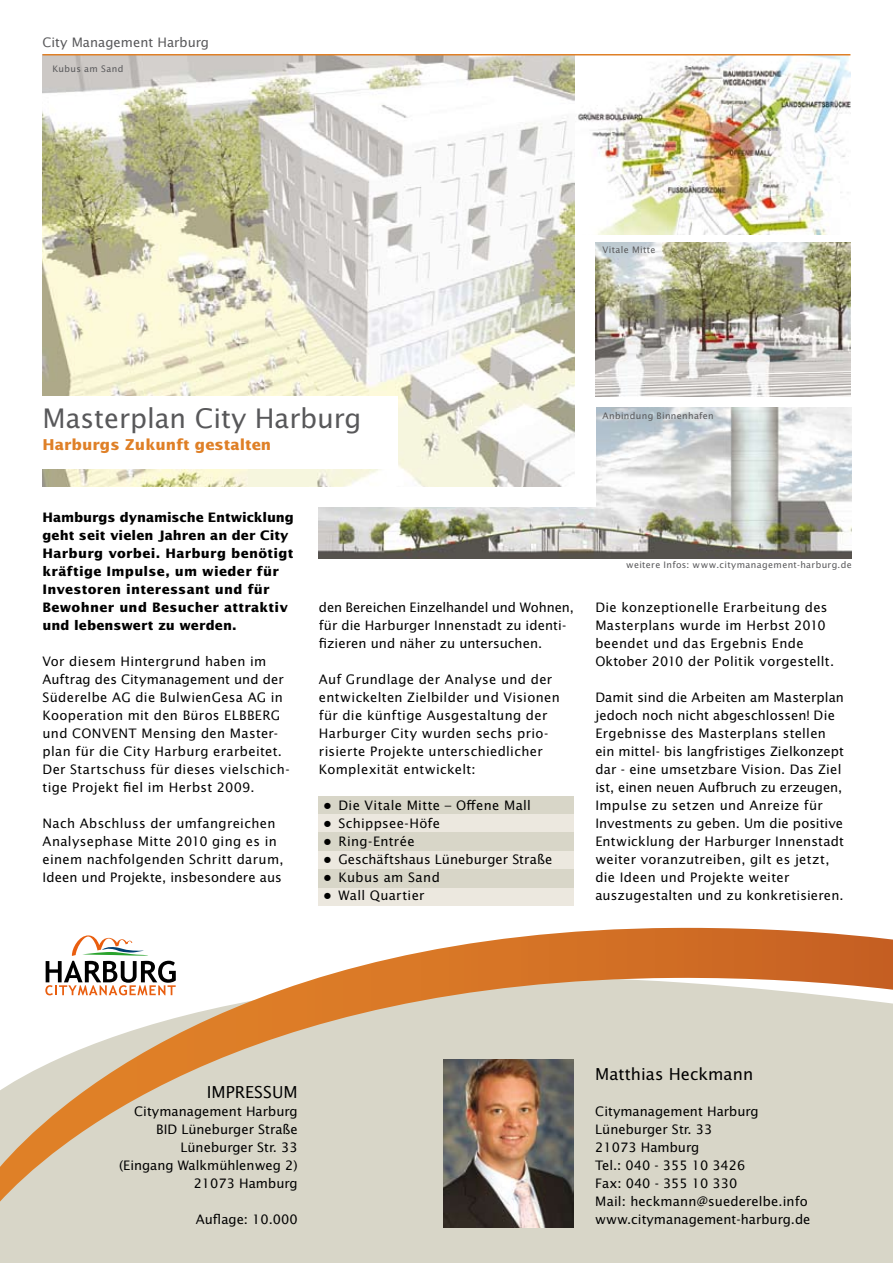
<style>
.page{position:relative;width:893px;height:1263px;background:#fff}
.page>*{position:absolute;margin:0;border:0;box-sizing:border-box;transform-origin:0 0}
.t1{font:27px "Lucida Sans";letter-spacing:-.005em;color:#58585a}
.t2{font:16.5px "Lucida Sans";color:#000}
.t3{font:700 15px "Lucida Sans";color:#df8027}
.t4{font:13.05px/18px "Lucida Sans";letter-spacing:.015em;color:#000}
.t5{font:700 13.05px/18px "Lucida Sans";letter-spacing:.015em;color:#000}
.t6{font:13.05px "Lucida Sans";color:#58585a}
.t7{font:9px "Lucida Sans";letter-spacing:.04em;color:#58585a}
.s1{font-family:"Lucida Grande";font-weight:700}
</style>
<div class="page">
<div style="left:0;top:938px;width:893px;height:325px;background:#d8d6c8"></div>
<img style="left:443px;top:1201px;width:131px;height:26px">
<img style="left:574px;top:56px;width:276px;height:178px">
<img style="left:319px;top:407px;width:533px;height:151px">
<svg style="left:0;top:928px;width:893px;height:273px"></svg>
<div style="left:308px;top:313px;width:287px;height:194px;background:#fff"></div>
<img style="left:43px;top:56px;width:531px;height:430px">
<div style="left:0;top:396px;width:398px;height:72px;background:#fff"></div>
<hr style="left:43px;top:54px;width:807px;height:2px;background:#df8027">
<img style="left:595px;top:242px;width:255px;height:154px">
<div style="left:319px;top:797px;width:255px;height:18px;background:#d8d6c8"></div>
<div style="left:319px;top:851px;width:255px;height:18px;background:#ece8df"></div>
<div style="left:319px;top:887px;width:255px;height:18px;background:#ece8df"></div>
<div style="left:319px;top:815px;width:255px;height:18px;background:#ece8df"></div>
<div style="left:319px;top:869px;width:255px;height:18px;background:#d8d6c8"></div>
<div style="left:319px;top:833px;width:255px;height:18px;background:#d8d6c8"></div>
<p class="t6" style="left:43px;top:34px;width:168px">City Management Harburg</p>
<p class="t7" style="left:52px;top:64px;width:72px">Kubus am Sand</p>
<p class="t7" style="left:602px;top:244px;width:55px">Vitale Mitte</p>
<h1 class="t1" style="left:43px;top:401px;width:320px">Masterplan City Harburg</h1>
<p class="t3" style="left:43px;top:436px;width:230px">Harburgs Zukunft gestalten</p>
<p class="t7" style="left:602px;top:410px;width:113px">Anbindung Binnenhafen</p>
<p class="t5" style="left:43px;top:508px;width:253px">Hamburgs dynamische Entwicklung geht seit vielen Jahren an der City<br>Harburg vorbei. Harburg benötigt kräftige Impulse, um wieder für<br>Investoren interessant und für<br>Bewohner und Besucher attraktiv und lebenswert zu werden.</p>
<p class="t4" style="left:43px;top:652px;width:249px">Vor diesem Hintergrund haben im Auftrag des Citymanagement und der Süderelbe AG die BulwienGesa AG in Kooperation mit den Büros ELBBERG<br>und CONVENT Mensing den Master&shy;plan für die City Harburg erarbeitet.<br>Der Startschuss für dieses vielschich&shy;tige Projekt fiel im Herbst 2009.</p>
<p class="t4" style="left:43px;top:814px;width:243px">Nach Abschluss der umfangreichen Analysephase Mitte 2010 ging es in einem nachfolgenden Schritt darum, Ideen und Projekte, insbesondere aus</p>
<p class="t4" style="left:319px;top:598px;width:257px">den Bereichen Einzelhandel und Wohnen, für die Harburger Innenstadt zu identi&shy;fizieren und näher zu untersuchen.</p>
<p class="t4" style="left:319px;top:670px;width:242px">Auf Grundlage der Analyse und der entwickelten Zielbilder und Visionen für die künftige Ausgestaltung der Harburger City wurden sechs prio&shy;risierte Projekte unterschiedlicher Komplexität entwickelt:</p>
<p class="t4" style="left:323px;top:796px;width:209px"><span class="s1">•</span> Die Vitale Mitte – Offene Mall</p>
<p class="t4" style="left:323px;top:814px;width:118px"><span class="s1">•</span> Schippsee-Höfe</p>
<p class="t4" style="left:323px;top:832px;width:93px"><span class="s1">•</span> Ring-Entrée</p>
<p class="t4" style="left:323px;top:850px;width:230px"><span class="s1">•</span> Geschäftshaus Lüneburger Straße</p>
<p class="t4" style="left:323px;top:868px;width:118px"><span class="s1">•</span> Kubus am Sand</p>
<p class="t4" style="left:323px;top:886px;width:103px"><span class="s1">•</span> Wall Quartier</p>
<p class="t7" style="left:626px;top:559px;width:227px">weitere Infos: www.citymanagement-harburg.de</p>
<p class="t4" style="left:595px;top:598px;width:240px">Die konzeptionelle Erarbeitung des Masterplans wurde im Herbst 2010 beendet und das Ergebnis Ende Oktober 2010 der Politik vorgestellt.</p>
<p class="t4" style="left:595px;top:688px;width:250px">Damit sind die Arbeiten am Masterplan jedoch noch nicht abgeschlossen! Die Ergebnisse des Masterplans stellen ein mittel- bis langfristiges Zielkonzept dar - eine umsetzbare Vision. Das Ziel ist, einen neuen Aufbruch zu erzeugen, Impulse zu setzen und Anreize für Investments zu geben. U m die positive Entwicklung der Harburger Innenstadt weiter voranzutreiben, gilt es jetzt, die Ideen und Projekte weiter auszugestalten und zu konkretisieren.</p>
<p class="t2" style="left:207px;top:1082px;width:89px">Impressum</p>
<p class="t4" style="left:119px;top:1102px;width:180px;text-align:right">Citymanagement Harburg<br>BID Lüneburger Straße<br>Lüneburger Str. 33<br>(Eingang Walkmühlenweg 2)<br>21073 Hamburg</p>
<p class="t4" style="left:196px;top:1210px;width:103px">Auflage: 10.000</p>
<p class="t2" style="left:595px;top:1064px;width:159px">Matthias Heckmann</p>
<p class="t4" style="left:595px;top:1102px;width:217px">Citymanagement Harburg<br>Lüneburger Str. 33<br>21073 Hamburg<br>Tel.: 040 - 355 10 3426<br>Fax: 040 - 355 10 330<br>Mail: heckmann@suederelbe.info www.citymanagement-harburg.de</p>
</div>
